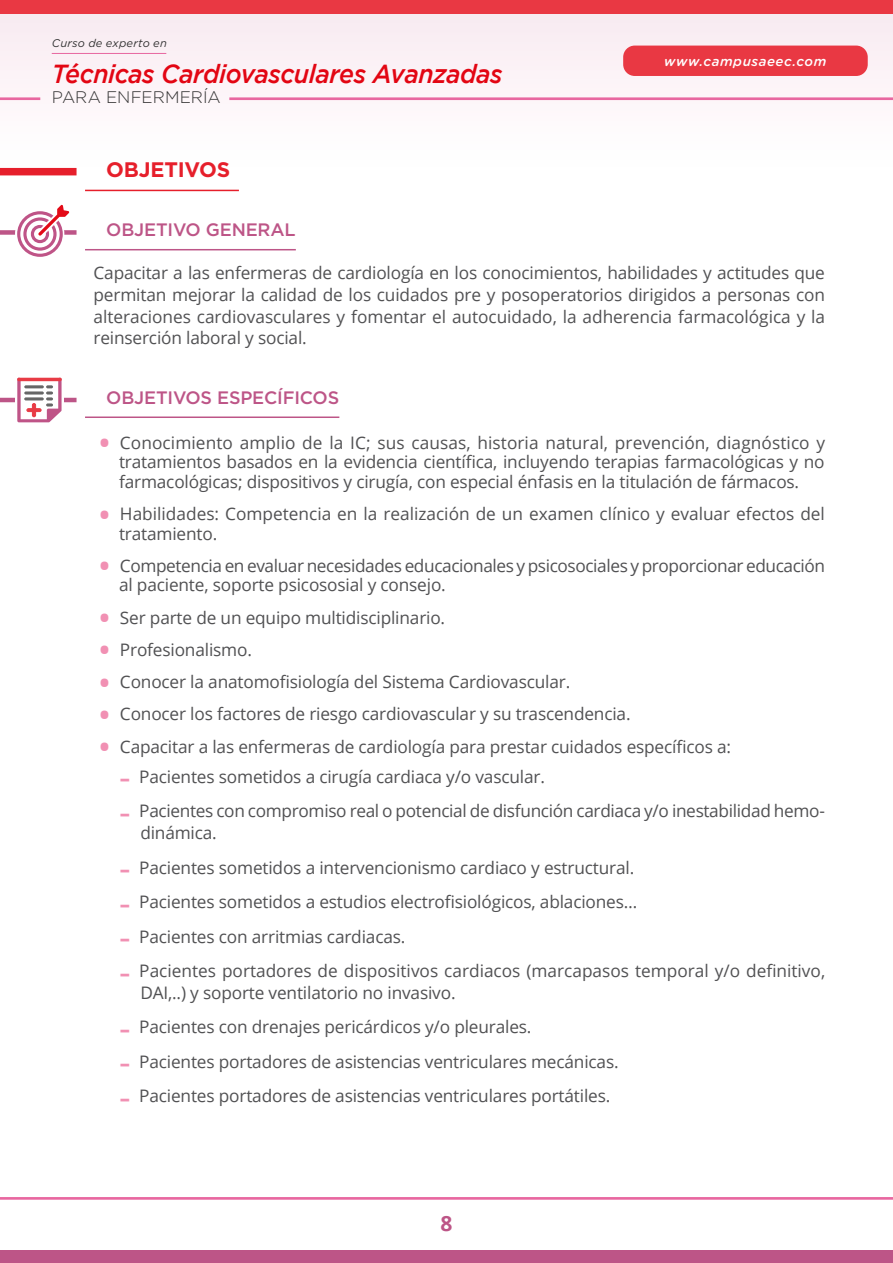
<style>
.page{position:relative;width:893px;height:1263px;background:#fff}
.page>*{position:absolute;margin:0;border:0;box-sizing:border-box;transform-origin:0 0}
.t1{font:500 26.1px "Gotham";letter-spacing:-.015em;color:#e30613;scale:.95 1}
.t2{font:700 21px "Gotham";letter-spacing:-.01em;color:#e61f2b}
.t3{font:700 21px "Open Sans";color:#bd5587}
.t4{font:500 18px "Gotham";letter-spacing:-.01em;color:#bd5587}
.t5{font:17.25px/21.8px "Open Sans";letter-spacing:-.01em;color:#515153}
.t6{font:300 16.8px "Gotham";color:#333}
.t7{font:italic 500 13.35px "Gotham Rounded";letter-spacing:.04em;color:#fff}
.t8{font:italic 11.1px "Gotham";letter-spacing:.02em;color:#333}
.s1{font-size:36px;color:#f190b3}
</style>
<div class="page">
<div style="left:0;top:11px;width:893px;height:159px;background:#fdf5f9"></div>
<hr style="left:0;top:97px;width:40px;height:3px;background:#e867a0">
<hr style="left:229px;top:97px;width:664px;height:3px;background:#e867a0">
<hr style="left:52px;top:53px;width:114px;height:1px;background:#e867a0">
<div style="left:623px;top:46px;width:245px;height:30px;background:#e93843;border-radius:12px"></div>
<div style="left:0;top:0;width:893px;height:14px;background:#e93843"></div>
<div style="left:0;top:1250px;width:893px;height:13px;background:#bd5587"></div>
<hr style="left:0;top:1197px;width:893px;height:3px;background:#e867a0">
<div style="left:0;top:168px;width:77px;height:7px;background:#e61f2b"></div>
<hr style="left:85px;top:190px;width:154px;height:1px;background:#e61f2b">
<div style="left:0;top:230px;width:77px;height:5px;background:#bd5587"></div>
<hr style="left:85px;top:249px;width:211px;height:1px;background:#bd5587">
<hr style="left:0;top:398px;width:77px;height:4px;background:#bd5587">
<hr style="left:85px;top:416px;width:254px;height:2px;background:#bd5587">
<svg style="left:16px;top:204px;width:58px;height:53px"></svg>
<svg style="left:15px;top:377px;width:49px;height:46px"></svg>
<svg style="left:17px;top:381px;width:45px;height:41px"></svg>
<hr style="left:17px;top:378px;width:45px;height:3px;background:#e83b45;border-radius:2px">
<p class="t8" style="left:52px;top:37px;width:117px">Curso de experto en</p>
<h1 class="t1" style="left:52px;top:59px;width:476px">Técnicas Cardiovasculares Avanzadas</h1>
<p class="t6" style="left:52px;top:88px;width:170px">PARA ENFERMERÍA</p>
<p class="t2" style="left:106px;top:157px;width:125px">OBJETIVOS</p>
<p class="t7" style="left:664px;top:52px;width:164px">www.campusaeec.com</p>
<p class="t4" style="left:106px;top:218px;width:191px">OBJETIVO GENERAL</p>
<p class="t5" style="left:94px;top:262px;width:733px;text-align:justify">Capacitar a las enfermeras de cardiología en los conocimientos, habilidades y actitudes que permitan mejorar la calidad de los cuidados pre y posoperatorios dirigidos a personas con alteraciones cardiovasculares y fomentar el autocuidado, la adherencia farmacológica y la reinserción laboral y social.</p>
<p class="t4" style="left:106px;top:386px;width:234px">OBJETIVOS ESPECÍFICOS</p>
<p class="t5" style="left:119px;top:432px;width:708px;line-height:19.5px;text-align:justify;text-indent:-21px"><span class="s1">•</span> Conocimiento amplio de la IC; sus causas, historia natural, prevención, diagnóstico y tratamientos basados en la evidencia científica, incluyendo terapias farmacológicas y no farmacológicas; dispositivos y cirugía, con especial énfasis en la titulación de fármacos.</p>
<p class="t5" style="left:119px;top:504px;width:707px;line-height:19.5px;text-indent:-21px"><span class="s1">•</span> Habilidades: Competencia en la realización de un examen clínico y evaluar efectos del tratamiento.</p>
<p class="t5" style="left:119px;top:555px;width:708px;line-height:19.5px;text-indent:-21px"><span class="s1">•</span> Competencia en evaluar necesidades educacionales y psicosociales y proporcionar educación al paciente, soporte psicososial y consejo.</p>
<p class="t5" style="left:98px;top:606px;width:349px"><span class="s1">•</span> Ser parte de un equipo multidisciplinario.</p>
<p class="t5" style="left:98px;top:638px;width:156px"><span class="s1">•</span> Profesionalismo.</p>
<p class="t5" style="left:98px;top:670px;width:474px"><span class="s1">•</span> Conocer la anatomofisiología del Sistema Cardiovascular.</p>
<p class="t5" style="left:98px;top:703px;width:534px"><span class="s1">•</span> Conocer los factores de riesgo cardiovascular y su trascendencia.</p>
<p class="t5" style="left:98px;top:735px;width:635px"><span class="s1">•</span> Capacitar a las enfermeras de cardiología para prestar cuidados específicos a:</p>
<p class="t5" style="left:119px;top:765px;width:427px"><span class="s1">-</span> Pacientes sometidos a cirugía cardiaca y/o vascular.</p>
<p class="t5" style="left:140px;top:800px;width:686px;text-indent:-21px"><span class="s1">-</span> Pacientes con compromiso real o potencial de disfunción cardiaca y/o inestabilidad hemo&shy;dinámica.</p>
<p class="t5" style="left:119px;top:856px;width:517px"><span class="s1">-</span> Pacientes sometidos a intervencionismo cardiaco y estructural.</p>
<p class="t5" style="left:119px;top:890px;width:520px"><span class="s1">-</span> Pacientes sometidos a estudios electrofisiológicos, ablaciones…</p>
<p class="t5" style="left:119px;top:925px;width:288px"><span class="s1">-</span> Pacientes con arritmias cardiacas.</p>
<p class="t5" style="left:140px;top:959px;width:686px;text-indent:-21px"><span class="s1">-</span> Pacientes portadores de dispositivos cardiacos (marcapasos temporal y/o definitivo,<br>DAI,..) y soporte ventilatorio no invasivo.</p>
<p class="t5" style="left:119px;top:1016px;width:414px"><span class="s1">-</span> Pacientes con drenajes pericárdicos y/o pleurales.</p>
<p class="t5" style="left:119px;top:1050px;width:501px"><span class="s1">-</span> Pacientes portadores de asistencias ventriculares mecánicas.</p>
<p class="t5" style="left:119px;top:1085px;width:493px"><span class="s1">-</span> Pacientes portadores de asistencias ventriculares portátiles.</p>
<p class="t3" style="left:440px;top:1209px;width:13px">8</p>
</div>
